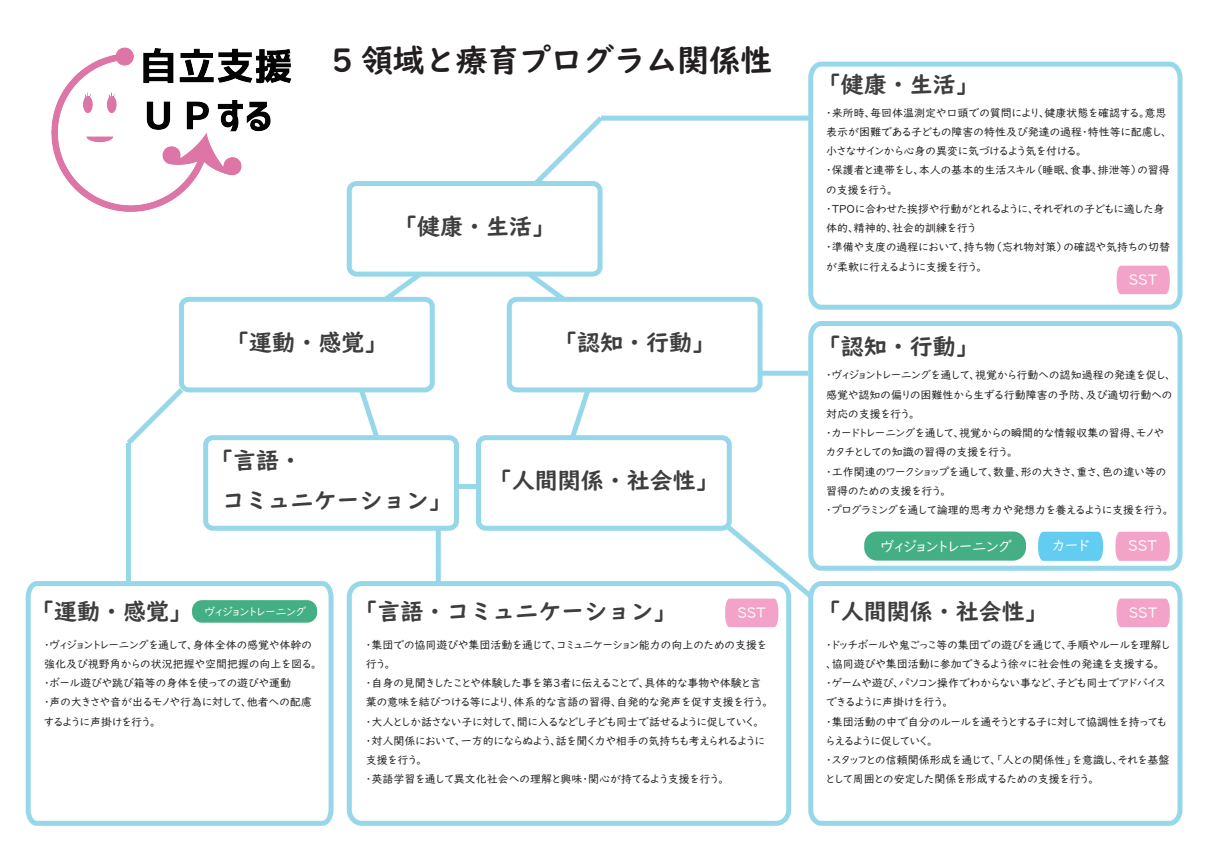
<style>
.page{position:relative;width:1208px;height:859px;background:#fff}
.page>*{position:absolute;margin:0;border:0;box-sizing:border-box;transform-origin:0 0}
.t1{font:31.6px "UD Digi Kyokasho NP B";color:#231f20}
.t2{font:23px/40.2px "UD Digi Kyokasho NP B";color:#3e3e3f}
.t3{font:14.6px "UD Digi Kyokasho NK R";color:#fff}
.t4{font:14.3px "UD Digi Kyokasho NK R";color:#fff}
.t5{font:11.3px "UD Digi Kyokasho NK R";color:#fff}
.t6{font:11px/19.2px "UD Digi Kyokasho NK R";color:#231f20}
</style>
<div class="page">
<div style="left:126px;top:443px;width:5px;height:173px;background:#96d8e9"></div>
<div style="left:601px;top:116px;width:209px;height:5px;background:#96d8e9"></div>
<div style="left:760px;top:371px;width:48px;height:5px;background:#96d8e9"></div>
<svg style="left:25px;top:581px;width:309px;height:245px"></svg>
<div style="left:347px;top:581px;width:444px;height:245px;border:5px solid #96d8e9;border-radius:13px"></div>
<svg style="left:808px;top:581px;width:375px;height:245px"></svg>
<svg style="left:805px;top:321px;width:378px;height:250px"></svg>
<svg style="left:805px;top:61px;width:378px;height:249px"></svg>
<div style="left:436px;top:529px;width:5px;height:55px;background:#96d8e9"></div>
<svg style="left:336px;top:228px;width:277px;height:261px"></svg>
<div style="left:206px;top:438px;width:250px;height:90px;background:#fff;border-radius:7px"></div>
<div style="left:203px;top:435px;width:256px;height:96px;border:5px solid #96d8e9;border-radius:7px"></div>
<div style="left:478px;top:438px;width:251px;height:90px;background:#fff;border-radius:7px"></div>
<div style="left:476px;top:435px;width:256px;height:96px;border:5px solid #96d8e9;border-radius:7px"></div>
<div style="left:509px;top:299px;width:251px;height:91px;background:#fff;border-radius:7px"></div>
<div style="left:507px;top:297px;width:255px;height:95px;border:5px solid #96d8e9;border-radius:7px"></div>
<div style="left:349px;top:183px;width:251px;height:91px;background:#fff;border-radius:7px"></div>
<div style="left:347px;top:181px;width:255px;height:96px;border:5px solid #96d8e9;border-radius:7px"></div>
<div style="left:181px;top:299px;width:251px;height:91px;background:#fff;border-radius:7px"></div>
<div style="left:179px;top:297px;width:256px;height:95px;border:5px solid #96d8e9;border-radius:7px"></div>
<svg style="left:528px;top:115px;width:80px;height:76px"></svg>
<svg style="left:127px;top:383px;width:61px;height:61px"></svg>
<svg style="left:716px;top:516px;width:146px;height:124px"></svg>
<svg style="left:1116px;top:599px;width:53px;height:28px"></svg>
<svg style="left:1115px;top:532px;width:54px;height:29px;background:#f4a6c9"></svg>
<svg style="left:1116px;top:266px;width:53px;height:28px"></svg>
<div style="left:192px;top:600px;width:125px;height:23px;background:#44af84;border-radius:10px"></div>
<div style="left:864px;top:531px;width:162px;height:30px;background:#44af84;border-radius:13px"></div>
<svg style="left:1038px;top:532px;width:65px;height:29px;background:#68cef1"></svg>
<img style="left:51px;top:47px;width:241px;height:165px">
<h1 class="t1" style="left:331px;top:42px;width:443px">5 領域と療育プログラム関係性</h1>
<h2 class="t2" style="left:394px;top:207px;width:162px">「健康・生活」</h2>
<h2 class="t2" style="left:817px;top:65px;width:162px">「健康・生活」</h2>
<p class="t6" style="left:826px;top:103px;width:345px">・来所時、毎回体温測定や口頭での質問により、健康状態を確認する。意思表示が困難である子どもの障害の特性及び発達の過程・特性等に配慮し、小さなサインから心身の異変に気づけるよう気を付ける。<br>・保護者と連帯をし、本人の基本的生活スキル（睡眠、食事、排泄等）の習得の支援を行う。<br>・TPOに合わせた挨拶や行動がとれるように、それぞれの子どもに適した身体的、精神的、社会的訓練を行う<br>・準備や支度の過程において、持ち物（忘れ物対策）の確認や気持ちの切替が柔軟に行えるように支援を行う。</p>
<h3 class="t4" style="left:1129px;top:271px;width:30px">SST</h3>
<h2 class="t2" style="left:31px;top:592px;width:162px">「運動・感覚」</h2>
<h2 class="t2" style="left:226px;top:322px;width:162px">「運動・感覚」</h2>
<h2 class="t2" style="left:222px;top:441px;width:231px;text-indent:-12px">「言語・<br>コミュニケーション」</h2>
<h2 class="t2" style="left:554px;top:322px;width:162px">「認知・行動」</h2>
<h2 class="t2" style="left:817px;top:326px;width:162px">「認知・行動」</h2>
<h2 class="t2" style="left:489px;top:461px;width:231px">「人間関係・社会性」</h2>
<p class="t6" style="left:826px;top:366px;width:348px">・ヴィジョントレーニングを通して、視覚から行動への認知過程の発達を促し、感覚や認知の偏りの困難性から生ずる行動障害の予防、及び適切行動への対応の支援を行う。<br>・カードトレーニングを通して、視覚からの瞬間的な情報収集の習得、モノやカタチとしての知識の習得の支援を行う。<br>・工作関連のワークショップを通して、数量、形の大きさ、重さ、色の違い等の習得のための支援を行う。<br>・プログラミングを通して論理的思考力や発想力を養えるように支援を行う。</p>
<h3 class="t3" style="left:880px;top:538px;width:133px">ヴィジョントレーニング</h3>
<h3 class="t3" style="left:1052px;top:537px;width:38px">カード</h3>
<h3 class="t3" style="left:1128px;top:537px;width:31px">SST</h3>
<p class="t5" style="left:204px;top:605px;width:103px">ヴィジョントレーニング</p>
<h2 class="t2" style="left:354px;top:592px;width:323px">「言語・コミュニケーション」</h2>
<h2 class="t2" style="left:817px;top:592px;width:231px">「人間関係・社会性」</h2>
<h3 class="t4" style="left:737px;top:604px;width:30px">SST</h3>
<h3 class="t4" style="left:1129px;top:604px;width:30px">SST</h3>
<p class="t6" style="left:44px;top:635px;width:274px">・ヴィジョントレーニングを通して、身体全体の感覚や体幹の強化及び視野角からの状況把握や空間把握の向上を図る。・ボール遊びや跳び箱等の身体を使っての遊びや運動<br>・声の大きさや音が出るモノや行為に対して、他者への配慮するように声掛けを行う。</p>
<p class="t6" style="left:366px;top:635px;width:404px">・集団での協同遊びや集団活動を通じて、コミュニケーション能力の向上のための支援を行う。<br>・自身の見聞きしたことや体験した事を第3者に伝えることで、具体的な事物や体験と言葉の意味を結びつける等により、体系的な言語の習得、自発的な発声を促す支援を行う。・大人としか話さない子に対して、間に入るなどし子ども同士で話せるように促していく。<br>・対人関係において、一方的にならぬよう、話を聞く力や相手の気持ちも考えられるように支援を行う。<br>・英語学習を通して異文化社会への理解と興味・関心が持てるよう支援を行う。</p>
<p class="t6" style="left:826px;top:635px;width:345px">・ドッチボールや鬼ごっこ等の集団での遊びを通じて、手順やルールを理解し、協同遊びや集団活動に参加できるよう徐々に社会性の発達を支援する。<br>・ゲームや遊び、パソコン操作でわからない事など、子ども同士でアドバイスできるように声掛けを行う。<br>・集団活動の中で自分のルールを通そうとする子に対して協調性を持ってもらえるように促していく。<br>・スタッフとの信頼関係形成を通じて、「人との関係性」を意識し、それを基盤として周囲との安定した関係を形成するための支援を行う。</p>
</div>
